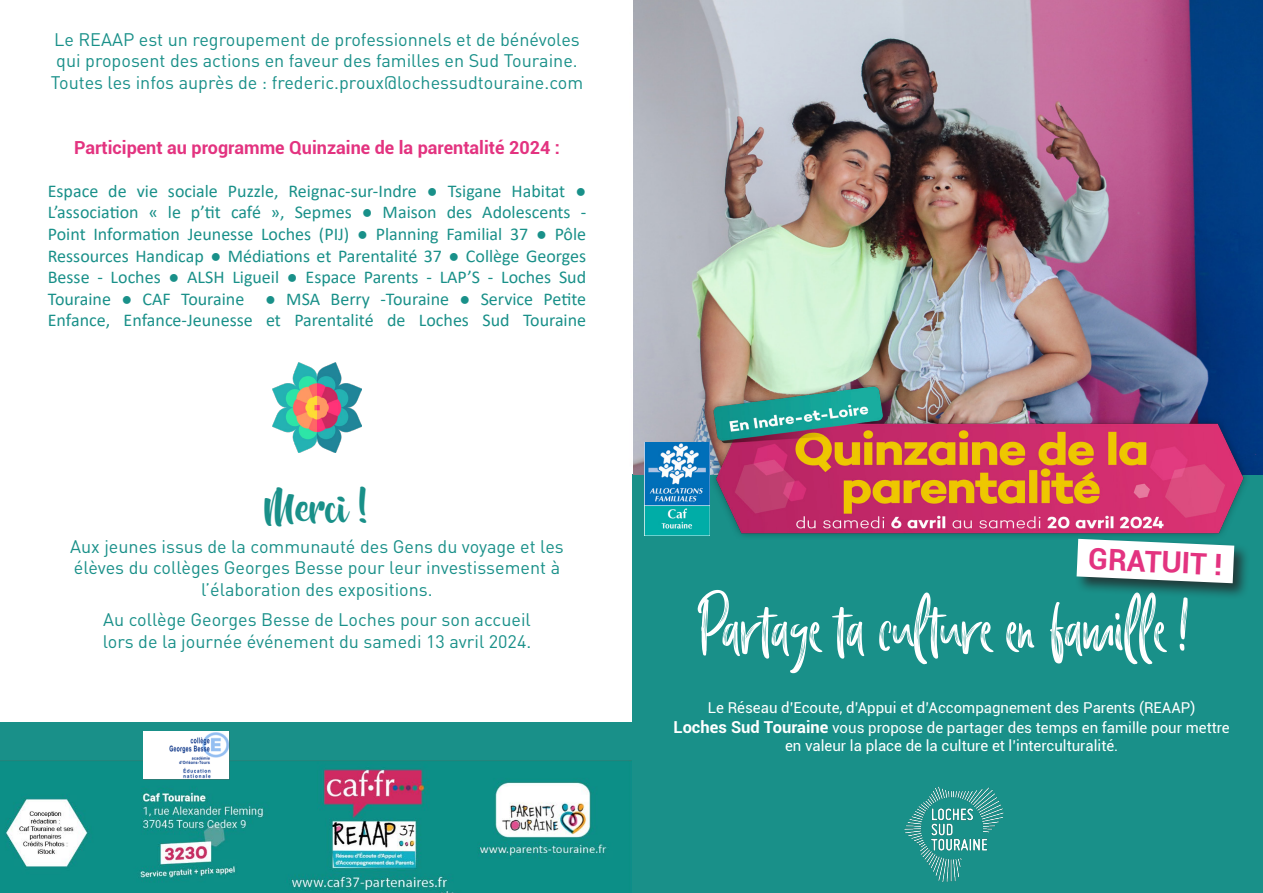
<style>
.page{position:relative;width:1263px;height:893px;background:#fff}
.page>*{position:absolute;margin:0;border:0;box-sizing:border-box;transform-origin:0 0}
.t1{font:59.7px "Amsterdam";color:#fff}
.t2{font:37.5px "Beyond The Mountains";color:#199089}
.t3{font:700 29.55px "Roboto";color:#e33380}
.t4{font:18px/21.6px "Calibri";color:#199089;text-align:justify}
.t5{font:18px/21.6px "DINOT";color:#199089}
.t6{font:700 18px "Roboto";color:#e33380}
.t7{font:15px/19.8px "Roboto";color:#fff;text-align:center}
.s1{font-weight:700;font-size:16.5px}
</style>
<div class="page">
<div style="left:631px;top:475px;width:632px;height:418px;background:#199089"></div>
<img style="left:0;top:362px;width:631px;height:531px">
<img style="left:904px;top:786px;width:100px;height:96px">
<img style="left:633px;top:0;width:630px;height:475px">
<img style="left:705px;top:385px;width:547px;height:151px">
<div style="left:1074px;top:536px;width:177px;height:64px;background:#231f20;opacity:.75"></div>
<svg style="left:1076px;top:539px;width:158px;height:44px;background:#dbe8e7"></svg>
<img style="left:645px;top:442px;width:64px;height:93px">
<img style="left:272px;top:363px;width:90px;height:90px">
<div style="left:615px;top:148px;width:15px;height:270px;background:#fff"></div>
<div style="left:0;top:722px;width:633px;height:38px;background:#199089"></div>
<img style="left:144px;top:731px;width:85px;height:49px">
<p class="t5" style="left:54px;top:28px;width:527px">Le REAAP est un regroupement de professionnels et de bénévoles qui proposent des actions en faveur des familles en Sud Touraine.</p>
<p class="t5" style="left:51px;top:71px;width:534px">Toutes les infos auprès de : frederic.proux@lochessudtouraine.com</p>
<p class="t6" style="left:74px;top:135px;width:487px">Participent au programme Quinzaine de la parentalité 2024 :</p>
<p class="t4" style="left:48px;top:180px;width:540px">Espace de vie sociale Puzzle, Reignac-sur-Indre ● Tsigane Habitat ● L’association « le p’tit café », Sepmes ● Maison des Adolescents - Point Information Jeunesse Loches (PIJ) ● Planning Familial 37 ● Pôle Ressources Handicap ● Médiations et Parentalité 37 ● Collège Georges Besse - Loches ● ALSH Ligueil ● Espace Parents - LAP’S - Loches Sud Touraine ● CAF Touraine ● MSA Berry -Touraine ● Service Petite Enfance, Enfance-Jeunesse et Parentalité de Loches Sud Touraine</p>
<p class="t2" style="left:264px;top:488px;width:107px">Merci !</p>
<p class="t5" style="left:70px;top:535px;width:495px;text-align:center">Aux jeunes issus de la communauté des Gens du voyage et les élèves du collèges Georges Besse pour leur investissement à l’élaboration des expositions.</p>
<p class="t5" style="left:103px;top:608px;width:430px">Au collège Georges Besse de Loches pour son accueil lors de la journée événement du samedi 13 avril 2024.</p>
<p class="t3" style="left:1089px;top:538px;width:136px;rotate:2deg">GRATUIT !</p>
<p class="t1" style="left:698px;top:596px;width:492px">Partage ta culture en famille !</p>
<p class="t7" style="left:673px;top:697px;width:558px">Le Réseau d’Ecoute, d’Appui et d’Accompagnement des Parents (REAAP)<br><span class="s1">Loches Sud Touraine</span> vous propose de partager des temps en famille pour mettre</p>
<p class="t7" style="left:785px;top:735px;width:335px">en valeur la place de la culture et l’interculturalité.</p>
</div>
